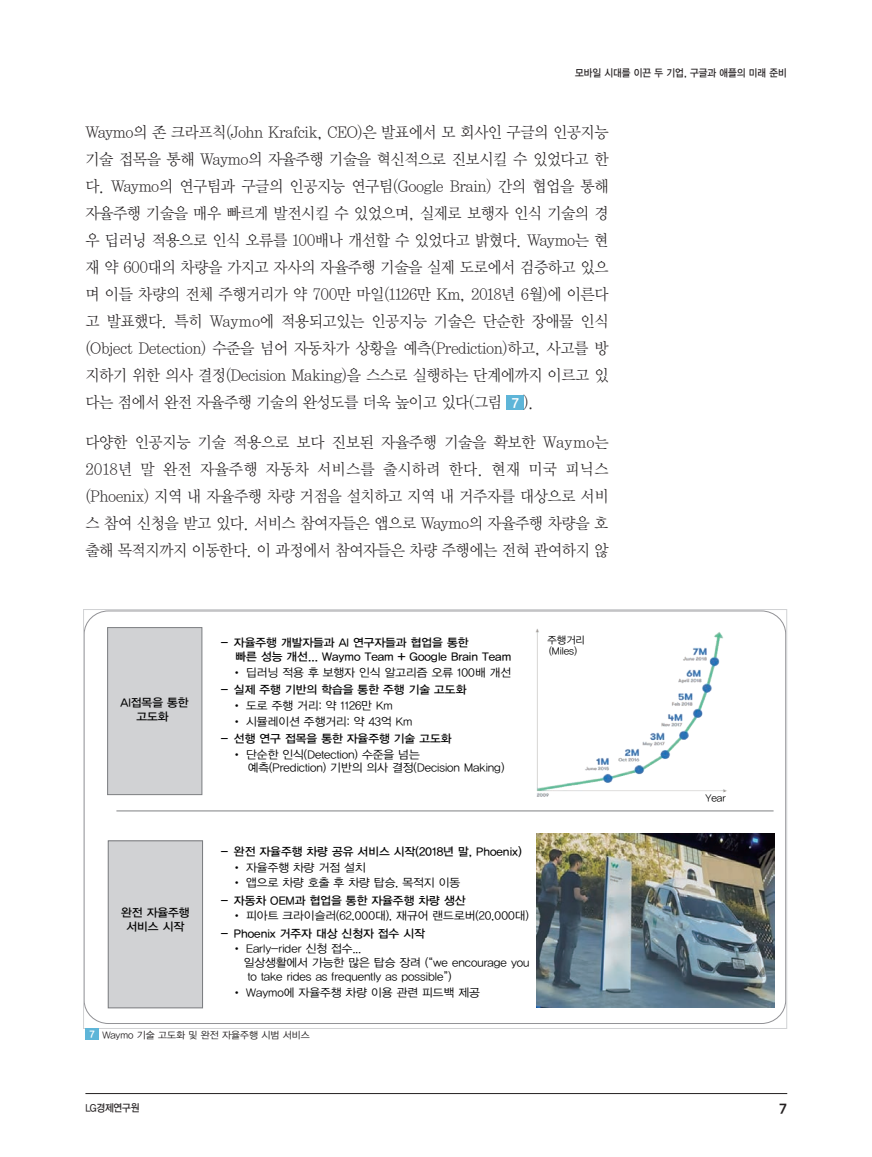
<style>
.page{position:relative;width:872px;height:1157px;background:#fff}
.page>*{position:absolute;margin:0;border:0;box-sizing:border-box;transform-origin:0 0}
._3__본문1{font:15.9px/27px "YDVY Mj O12";letter-spacing:-.03em;color:#231f20;text-align:justify;scale:.95 1}
.t1{font:13.5px "YDV Yhead M";color:#231f20}
.t2{font:13.5px "YDVYGO14";color:#fff}
.t3{font:11.55px/17.2px "YDVYGO12";color:#030303}
.t4{font:11.55px/13.8px "YDVYGO13";color:#030303;text-align:center}
.t5{font:10.5px "YDVYGO13";color:#231f20;scale:.9 1}
.t6{font:10.05px/11.2px "YDVYGO12";color:#030303}
.사진_설명{font:9.75px "YDVYGO12";color:#231f20}
.t7{font:9.75px "YDVYGO14";color:#fff}
.s1{font-family:"YDVYGO13"}
.s2{font-family:"YDVYGO12"}
</style>
<div class="page">
<hr style="left:85px;top:1093px;width:702px;height:1px;background:#231f20">
<div style="left:507px;top:395px;width:17px;height:15px;background:#5eb5d8"></div>
<div style="left:108px;top:627px;width:94px;height:167px;background:#d1d2d4"></div>
<div style="left:107px;top:627px;width:95px;height:168px;border:1px solid #7d7f82"></div>
<div style="left:108px;top:841px;width:94px;height:166px;background:#d1d2d4"></div>
<div style="left:108px;top:840px;width:95px;height:168px;border:1px solid #7d7f82"></div>
<img style="left:536px;top:833px;width:238px;height:174px">
<img style="left:536px;top:629px;width:191px;height:167px">
<svg style="left:116px;top:810px;width:657px;height:1px"></svg>
<div style="left:85px;top:1027px;width:14px;height:12px;background:#5eb5d8"></div>
<p class="t5" style="left:575px;top:66px;width:237px">모바일 시대를 이끈 두 기업, 구글과 애플의 미래 준비</p>
<p class="_3__본문1" style="left:85px;top:118px;width:552px">Waymo의 존 크라프칙(John Krafcik, CEO)은 발표에서 모 회사인 구글의 인공지능 기술 접목을 통해 Waymo의 자율주행 기술을 혁신적으로 진보시킬 수 있었다고 한 다. Waymo의 연구팀과 구글의 인공지능 연구팀(Google Brain) 간의 협업을 통해 자율주행 기술을 매우 빠르게 발전시킬 수 있었으며, 실제로 보행자 인식 기술의 경 우 딥러닝 적용으로 인식 오류를 100배나 개선할 수 있었다고 밝혔다. Waymo는 현 재 약 600대의 차량을 가지고 자사의 자율주행 기술을 실제 도로에서 검증하고 있으 며 이들 차량의 전체 주행거리가 약 700만 마일(1126만 Km, 2018년 6월)에 이른다 고 발표했다. 특히 Waymo에 적용되고있는 인공지능 기술은 단순한 장애물 인식 (Object Detection) 수준을 넘어 자동차가 상황을 예측(Prediction)하고, 사고를 방 지하기 위한 의사 결정(Decision Making)을 스스로 실행하는 단계에까지 이르고 있 다는 점에서 완전 자율주행 기술의 완성도를 더욱 높이고 있다(그림</p>
<p class="t2" style="left:512px;top:393px;width:8px">7</p>
<p class="_3__본문1" style="left:523px;top:388px;width:13px">).</p>
<p class="_3__본문1" style="left:85px;top:427px;width:552px">다양한 인공지능 기술 적용으로 보다 진보된 자율주행 기술을 확보한 Waymo는 2018년 말 완전 자율주행 자동차 서비스를 출시하려 한다. 현재 미국 피닉스 (Phoenix) 지역 내 자율주행 차량 거점을 설치하고 지역 내 거주자를 대상으로 서비 스 참여 신청을 받고 있다. 서비스 참여자들은 앱으로 Waymo의 자율주행 차량을 호 출해 목적지까지 이동한다. 이 과정에서 참여자들은 차량 주행에는 전혀 관여하지 않</p>
<p class="t4" style="left:121px;top:695px;width:69px">AI접목을 통한 고도화</p>
<p class="t4" style="left:235px;top:635px;width:277px;text-align:left;text-indent:-16px">－ 자율주행 개발자들과 AI 연구자들과 협업을 통한<br>빠른 성능 개선... Waymo Team + Google Brain Team</p>
<p class="t3" style="left:219px;top:663px;width:293px;text-indent:12px">• 딥러닝 적용 후 보행자 인식 알고리즘 오류 100배 개선<span class="s1">－ 실제 주행 기반의 학습을 통한 주행 기술 고도화</span></p>
<p class="t3" style="left:231px;top:696px;width:163px">• 도로 주행 거리: 약 1126만 Km</p>
<p class="t4" style="left:219px;top:712px;width:234px;line-height:17.2px;text-align:left;text-indent:12px"><span class="s2">• 시뮬레이션 주행거리: 약 43억 Km<br></span>－ 선행 연구 접목을 통한 자율주행 기술 고도화</p>
<p class="t3" style="left:248px;top:746px;width:258px;line-height:13.8px;text-indent:-16px">• 단순한 인식(Detection) 수준을 넘는<br>예측(Prediction) 기반의 의사 결정(Decision Making)</p>
<p class="t6" style="left:547px;top:633px;width:39px">주행거리 (Miles)</p>
<p class="t4" style="left:121px;top:905px;width:70px">완전 자율주행 서비스 시작</p>
<p class="t4" style="left:219px;top:844px;width:304px">－ 완전 자율주행 차량 공유 서비스 시작(2018년 말, Phoenix)</p>
<p class="t3" style="left:231px;top:857px;width:136px">• 자율주행 차량 거점 설치</p>
<p class="t4" style="left:219px;top:873px;width:248px;line-height:17.2px"><span class="s2">• 앱으로 차량 호출 후 차량 탑승, 목적지 이동<br></span>－ 자동차 OEM과 협업을 통한 자율주행 차량 생산</p>
<p class="t3" style="left:219px;top:906px;width:311px;text-indent:12px">• 피아트 크라이슬러(62,000대), 재규어 랜드로버(20,000대)<span class="s1">－ Phoenix 거주자 대상 신청자 접수 시작</span></p>
<p class="t3" style="left:231px;top:939px;width:132px">• Early-rider 신청 접수...</p>
<p class="t3" style="left:244px;top:953px;width:287px">일상생활에서 가능한 많은 탑승 장려 (“we encourage you</p>
<p class="t3" style="left:248px;top:967px;width:205px">to take rides as frequently as possible”)</p>
<p class="t3" style="left:231px;top:983px;width:250px">• Waymo에 자율주챙 차량 이용 관련 피드백 제공</p>
<p class="t7" style="left:90px;top:1027px;width:6px">7</p>
<p class="사진_설명" style="left:102px;top:1028px;width:209px">Waymo 기술 고도화 및 완전 자율주행 시범 서비스</p>
<p class="t5" style="left:85px;top:1101px;width:61px">LG경제연구원</p>
<p class="t6" style="left:705px;top:792px;width:22px">Year</p>
<p class="t1" style="left:779px;top:1102px;width:9px">7</p>
</div>
